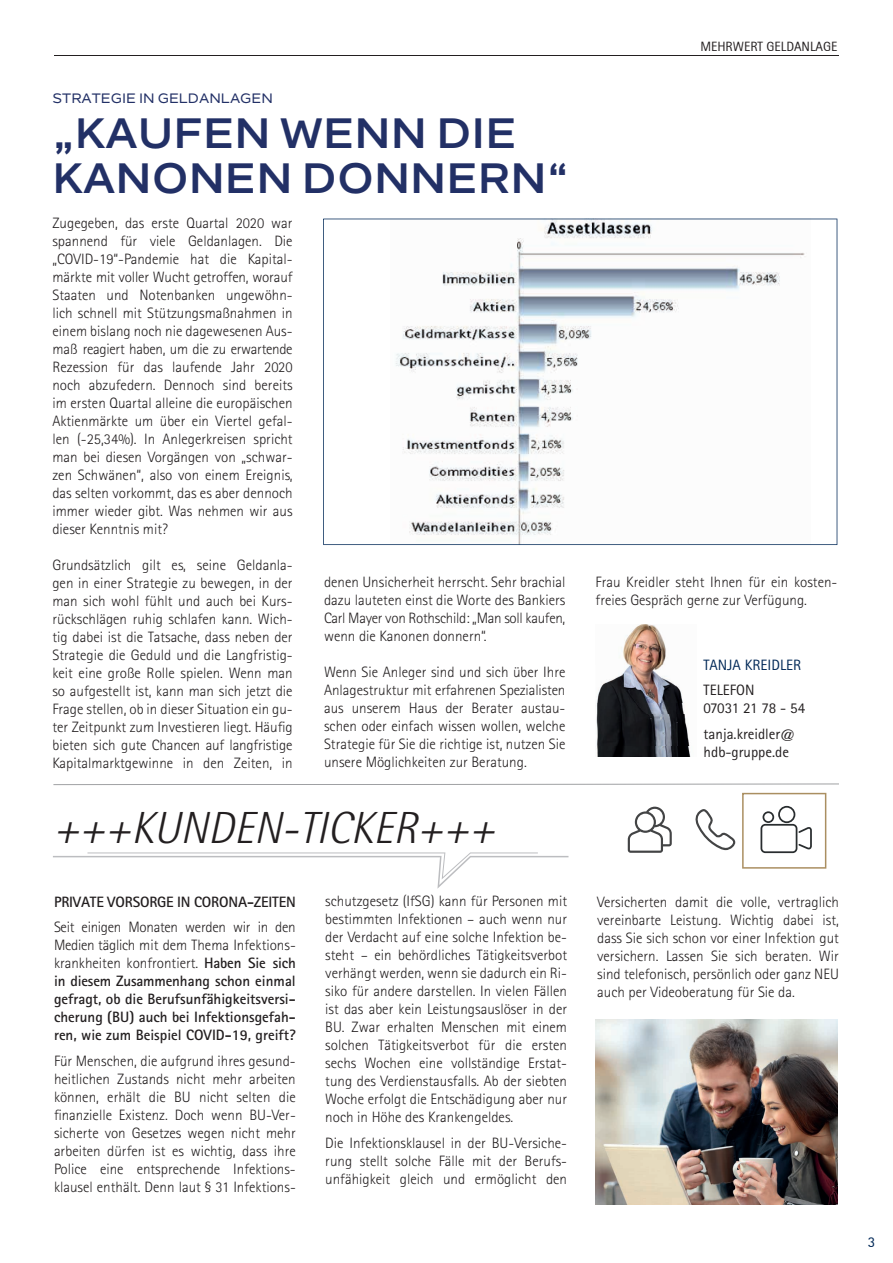
<style>
.page{position:relative;width:893px;height:1263px;background:#fff}
.page>*{position:absolute;margin:0;border:0;box-sizing:border-box;transform-origin:0 0}
.t1{font:italic 300 45px "Rotis Semi Sans Std";color:#231f20}
.t2{font:700 42px/45px "Nolan";color:#223066}
.t3{font:300 15px/18px "Rotis Sans Serif Std";color:#231f20;text-align:justify}
.t4{font:700 15px/18px "Rotis Sans Serif Std";color:#231f20;text-align:justify}
.t5{font:15px/18px "Rotis Sans Serif Std";color:#231f20}
.t6{font:15px "Rotis Sans Serif Std";color:#002857}
.t7{font:15px "Rotis Sans Serif";color:#002857}
.t8{font:500 13.5px "Nolan";color:#223066}
.t9{font:13.5px "Rotis Sans Serif";color:#231f20}
.s1{font-weight:300}
</style>
<div class="page">
<svg style="left:53px;top:852px;width:515px;height:37px"></svg>
<hr style="left:54px;top:55px;width:785px;height:1px;background:#231f20">
<img style="left:596px;top:1020px;width:241px;height:184px">
<svg style="left:323px;top:219px;width:514px;height:326px"></svg>
<svg style="left:53px;top:783px;width:786px;height:2px"></svg>
<svg style="left:628px;top:807px;width:44px;height:46px"></svg>
<svg style="left:695px;top:809px;width:40px;height:41px"></svg>
<svg style="left:742px;top:793px;width:84px;height:76px"></svg>
<img style="left:597px;top:624px;width:86px;height:79px">
<img style="left:596px;top:703px;width:94px;height:43px">
<img style="left:596px;top:670px;width:54px;height:1px">
<img style="left:596px;top:695px;width:54px;height:1px">
<img style="left:596px;top:739px;width:54px;height:1px">
<img style="left:597px;top:746px;width:94px;height:11px">
<p class="t8" style="left:52px;top:90px;width:222px">STRATEGIE IN GELDANLAGEN</p>
<h2 class="t2" style="left:52px;top:112px;width:518px">„KAUFEN WENN DIE<br>KANONEN DONNERN“</h2>
<p class="t3" style="left:52px;top:214px;width:242px">Zugegeben, das erste Quartal 2020 war spannend für viele Geldanlagen. Die „COVID-19“-Pandemie hat die Kapital&shy;märkte mit voller Wucht getroffen, worauf Staaten und Notenbanken ungewöhn&shy;lich schnell mit Stützungsmaßnahmen in einem bislang noch nie dagewesenen Aus&shy;maß reagiert haben, um die zu erwartende Rezession für das laufende Jahr 2020 noch abzufedern. Dennoch sind bereits im ersten Quartal alleine die europäischen Aktienmärkte um über ein Viertel gefal&shy;len (-25,34%). In Anlegerkreisen spricht man bei diesen Vorgängen von „schwar&shy;zen Schwänen“, also von einem Ereignis, das selten vorkommt, das es aber dennoch immer wieder gibt. Was nehmen wir aus dieser Kenntnis mit?</p>
<p class="t3" style="left:52px;top:556px;width:242px">Grundsätzlich gilt es, seine Geldanla&shy;gen in einer Strategie zu bewegen, in der man sich wohl fühlt und auch bei Kurs&shy;rückschlägen ruhig schlafen kann. Wich&shy;tig dabei ist die Tatsache, dass neben der Strategie die Geduld und die Langfristig&shy;keit eine große Rolle spielen. Wenn man so aufgestellt ist, kann man sich jetzt die Frage stellen, ob in dieser Situation ein gu&shy;ter Zeitpunkt zum Investieren liegt. Häufig bieten sich gute Chancen auf langfristige Kapitalmarktgewinne in den Zeiten, in</p>
<p class="t3" style="left:324px;top:573px;width:243px">denen Unsicherheit herrscht. Sehr brachial dazu lauteten einst die Worte des Bankiers Carl Mayer von Rothschild: „Man soll kaufen, wenn die Kanonen donnern“.</p>
<p class="t3" style="left:324px;top:663px;width:243px">Wenn Sie Anleger sind und sich über Ihre Anlagestruktur mit erfahrenen Spezialisten aus unserem Haus der Berater austau&shy;schen oder einfach wissen wollen, welche Strategie für Sie die richtige ist, nutzen Sie unsere Möglichkeiten zur Beratung.</p>
<h1 class="t1" style="left:53px;top:802px;width:454px">+++KUNDEN-TICKER+++</h1>
<p class="t4" style="left:54px;top:892px;width:243px">PRIVATE VORSORGE IN CORONA-ZEITEN</p>
<p class="t4" style="left:54px;top:918px;width:243px"><span class="s1">Seit einigen Monaten werden wir in den Medien täglich mit dem Thema Infektions&shy;krankheiten konfrontiert.</span> Haben Sie sich in diesem Zusammenhang schon einmal gefragt, ob die Berufsunfähigkeitsversi&shy;cherung (BU) auch bei Infektionsgefah&shy;ren, wie zum Beispiel COVID-19, greift?</p>
<p class="t3" style="left:54px;top:1051px;width:243px">Für Menschen, die aufgrund ihres gesund&shy;heitlichen Zustands nicht mehr arbeiten können, erhält die BU nicht selten die finanzielle Existenz. Doch wenn BU-Ver&shy;sicherte von Gesetzes wegen nicht mehr arbeiten dürfen ist es wichtig, dass ihre Police eine entsprechende Infektions&shy;klausel enthält. Denn laut § 31 Infektions-</p>
<p class="t3" style="left:325px;top:892px;width:243px">schutzgesetz (IfSG) kann für Personen mit bestimmten Infektionen – auch wenn nur der Verdacht auf eine solche Infektion be&shy;steht – ein behördliches Tätigkeitsverbot verhängt werden, wenn sie dadurch ein Ri&shy;siko für andere darstellen. In vielen Fällen ist das aber kein Leistungsauslöser in der BU. Zwar erhalten Menschen mit einem solchen Tätigkeitsverbot für die ersten sechs Wochen eine vollständige Erstat&shy;tung des Verdienstausfalls. Ab der siebten Woche erfolgt die Entschädigung aber nur noch in Höhe des Krankengeldes.</p>
<p class="t3" style="left:325px;top:1134px;width:243px">Die Infektionsklausel in der BU-Versiche&shy;rung stellt solche Fälle mit der Berufs&shy;unfähigkeit gleich und ermöglicht den</p>
<p class="t9" style="left:700px;top:38px;width:138px">MEHRWERT GELDANLAGE</p>
<p class="t3" style="left:596px;top:573px;width:243px">Frau Kreidler steht Ihnen für ein kosten&shy;freies Gespräch gerne zur Verfügung.</p>
<p class="t6" style="left:704px;top:656px;width:99px">TANJA KREIDLER</p>
<p class="t5" style="left:704px;top:681px;width:103px">TELEFON<br>07031 21 78 - 54</p>
<p class="t5" style="left:704px;top:724px;width:93px">tanja.kreidler@ hdb-gruppe.de</p>
<p class="t3" style="left:597px;top:892px;width:243px">Versicherten damit die volle, vertraglich vereinbarte Leistung. Wichtig dabei ist, dass Sie sich schon vor einer Infektion gut versichern. Lassen Sie sich beraten. Wir sind telefonisch, persönlich oder ganz NEU auch per Videoberatung für Sie da.</p>
<p class="t7" style="left:868px;top:1233px;width:9px">3</p>
</div>
